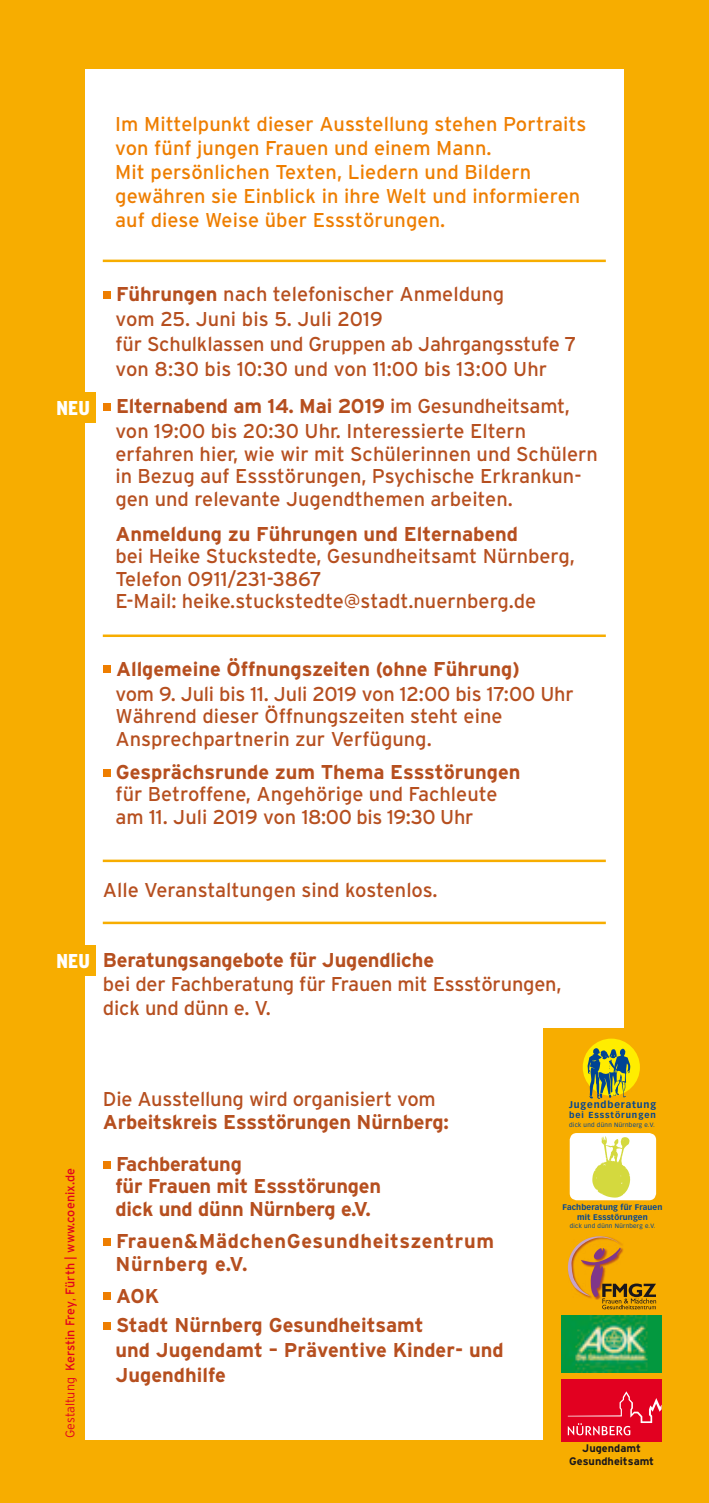
<style>
.page{position:relative;width:709px;height:1503px;background:#fff}
.page>*{position:absolute;margin:0;border:0;box-sizing:border-box;transform-origin:0 0}
.t1{font:20px/22.5px "Interstate";color:#b64f1f}
.t2{font:700 20px/22.5px "Interstate";color:#b64f1f}
.t3{font:20px/24px "Interstate";letter-spacing:.005em;color:#ee7e00}
.t4{font:700 20px/22.5px "Interstate";letter-spacing:.03em;color:#b64f1f}
.t5{font:900 condensed 20px "Interstate";color:#fff}
.t6{font:12.5px "Interstate";color:#e20020}
.t7{font:700 11px/12.2px "Interstate";color:#1a171c;text-align:center}
.t8{font:700 9.5px "Vectora LH";letter-spacing:.09em;color:#004494}
.t9{font:700 8.5px "Vectora LH";letter-spacing:.11em;color:#004494}
.t10{font:700 8px/9.2px "Vectora LH";letter-spacing:.02em;color:#004494;text-align:center}
.t11{font:6px "Vectora LH";letter-spacing:.05em;color:#004494}
.s1{font-weight:700}
.s2{font-weight:300}
</style>
<div class="page">
<div style="left:0;top:0;width:709px;height:1502px;background:#f7ad00"></div>
<div style="left:85px;top:69px;width:539px;height:1370px;background:#fff"></div>
<div style="left:543px;top:1028px;width:130px;height:419px;background:#f7ad00"></div>
<div style="left:103px;top:291px;width:8px;height:8px;background:#ee7e00"></div>
<div style="left:103px;top:403px;width:8px;height:7px;background:#ee7e00"></div>
<div style="left:103px;top:1160px;width:8px;height:8px;background:#ee7e00"></div>
<div style="left:103px;top:1237px;width:8px;height:8px;background:#ee7e00"></div>
<div style="left:103px;top:1292px;width:8px;height:8px;background:#ee7e00"></div>
<div style="left:103px;top:1322px;width:8px;height:7px;background:#ee7e00"></div>
<hr style="left:103px;top:259px;width:503px;height:3px;background:#f7ad00">
<hr style="left:103px;top:634px;width:503px;height:3px;background:#f7ad00">
<hr style="left:103px;top:921px;width:503px;height:3px;background:#f7ad00">
<hr style="left:103px;top:859px;width:503px;height:3px;background:#f7ad00">
<svg style="left:567px;top:1236px;width:89px;height:73px"></svg>
<img style="left:561px;top:1315px;width:100px;height:57px">
<div style="left:561px;top:1378px;width:100px;height:63px;background:#e20020"></div>
<svg style="left:568px;top:1391px;width:93px;height:44px"></svg>
<div style="left:52px;top:392px;width:43px;height:31px;background:#f7ad00"></div>
<div style="left:52px;top:945px;width:43px;height:31px;background:#f7ad00"></div>
<div style="left:103px;top:665px;width:8px;height:8px;background:#ee7e00"></div>
<div style="left:103px;top:769px;width:8px;height:7px;background:#ee7e00"></div>
<div style="left:582px;top:1038px;width:58px;height:57px;background:#ffed00;border-radius:50%"></div>
<svg style="left:587px;top:1048px;width:43px;height:50px"></svg>
<div style="left:569px;top:1133px;width:87px;height:67px;background:#fff;border-radius:7px"></div>
<svg style="left:592px;top:1136px;width:38px;height:61px"></svg>
<p class="t5" style="left:57px;top:397px;width:35px">NEU</p>
<p class="t3" style="left:115px;top:112px;width:473px">Im Mittelpunkt dieser Ausstellung stehen Portraits von fünf jungen Frauen und einem Mann.<br>Mit persönlichen Texten, Liedern und Bildern gewähren sie Einblick in ihre Welt und informieren auf diese Weise über Essstörungen.</p>
<p class="t1" style="left:115px;top:282px;width:463px;line-height:25px"><span class="s1">Führungen</span> nach telefonischer Anmeldung<br>vom 25. Juni bis 5. Juli 2019<br>für Schulklassen und Gruppen ab Jahrgangsstufe 7 von 8:30 bis 10:30 und von 11:00 bis 13:00 Uhr</p>
<p class="t1" style="left:115px;top:393px;width:456px;line-height:25px"><span class="s1">Elternabend am 14. Mai 2019</span> im Gesundheitsamt, von 19:00 bis 20:30 Uhr. Interessierte Eltern</p>
<p class="t1" style="left:115px;top:442px;width:484px">erfahren hier, wie wir mit Schülerinnen und Schülern in Bezug auf Essstörungen, Psychische Erkrankun&shy;gen und relevante Jugendthemen arbeiten.</p>
<p class="t2" style="left:115px;top:522px;width:404px">Anmeldung zu Führungen und Elternabend</p>
<p class="t1" style="left:115px;top:544px;width:461px">bei Heike Stuckstedte, Gesundheitsamt Nürnberg,<br>Telefon 0911/231-3867<br>E-Mail: heike.stuckstedte@stadt.nuernberg.de</p>
<p class="t2" style="left:116px;top:657px;width:405px">Allgemeine Öffnungszeiten (ohne Führung)</p>
<p class="t1" style="left:115px;top:682px;width:460px">vom 9. Juli bis 11. Juli 2019 von 12:00 bis 17:00 Uhr<br>Während dieser Öffnungszeiten steht eine<br>Ansprechpartnerin zur Verfügung.</p>
<p class="t2" style="left:116px;top:760px;width:406px">Gesprächsrunde zum Thema Essstörungen</p>
<p class="t1" style="left:115px;top:783px;width:383px">für Betroffene, Angehörige und Fachleute am 11. Juli 2019 von 18:00 bis 19:30 Uhr</p>
<p class="t1" style="left:103px;top:879px;width:336px">Alle Veranstaltungen sind kostenlos.</p>
<p class="t5" style="left:57px;top:950px;width:35px">NEU</p>
<p class="t2" style="left:103px;top:948px;width:332px">Beratungsangebote für Jugendliche</p>
<p class="t1" style="left:103px;top:971px;width:460px;line-height:24px">bei der Fachberatung für Frauen mit Essstörungen, dick und dünn e. V.</p>
<p class="t6" style="left:63px;top:1437px;width:271px;rotate:-90deg"><span class="s2">Gestaltung</span> Kerstin Frey<span class="s2">,</span> Fürth | www.coenix.de</p>
<p class="t1" style="left:103px;top:1087px;width:334px">Die Ausstellung wird organisiert vom</p>
<p class="t2" style="left:103px;top:1110px;width:347px">Arbeitskreis Essstörungen Nürnberg:</p>
<p class="t2" style="left:115px;top:1152px;width:267px">Fachberatung<br>für Frauen mit Essstörungen dick und dünn Nürnberg e.V.</p>
<p class="t4" style="left:115px;top:1229px;width:380px">Frauen&amp;MädchenGesundheitszentrum<br>Nürnberg e.V.</p>
<p class="t2" style="left:116px;top:1280px;width:309px;line-height:29.5px">AOK<br>Stadt Nürnberg Gesundheitsamt</p>
<p class="t2" style="left:115px;top:1337px;width:389px;line-height:25px">und Jugendamt – Präventive Kinder- und<br>Jugendhilfe</p>
<p class="t8" style="left:569px;top:1098px;width:88px">Jugendberatung</p>
<p class="t9" style="left:569px;top:1110px;width:88px">bei Essstörungen</p>
<p class="t11" style="left:569px;top:1121px;width:87px">dick und dünn Nürnberg e.V.</p>
<p class="t10" style="left:562px;top:1203px;width:101px">Fachberatung für Frauen mit Essstörungen</p>
<p class="t11" style="left:569px;top:1222px;width:87px">dick und dünn Nürnberg e.V.</p>
<p class="t7" style="left:569px;top:1442px;width:86px">Jugendamt<br>Gesundheitsamt</p>
</div>
